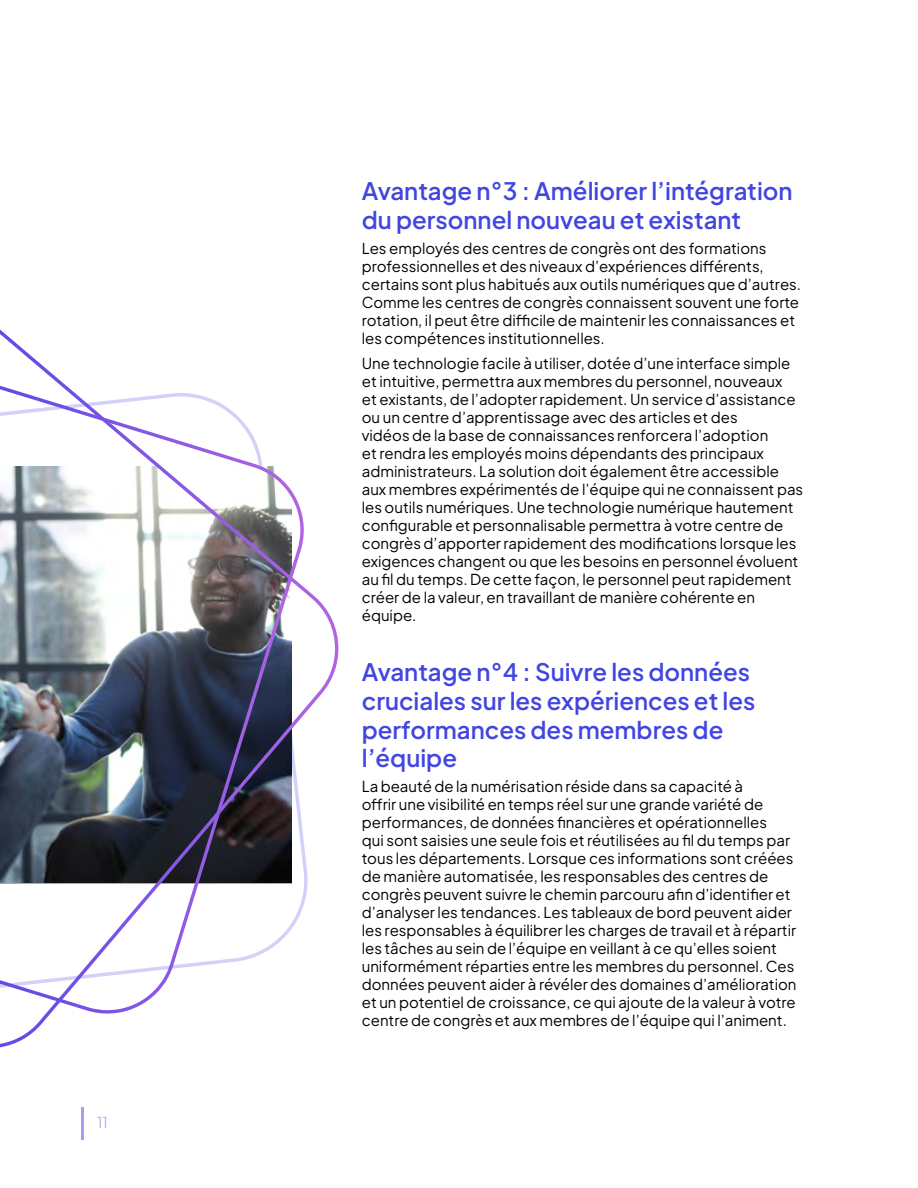
<style>
.page{position:relative;width:918px;height:1188px;background:#fff}
.page>*{position:absolute;margin:0;border:0;box-sizing:border-box;transform-origin:0 0}
.t1{font:600 24px/28.8px "Plus Jakarta Sans";color:#4146e0}
.t2{font:15px/18px "Plus Jakarta Sans";color:#000}
.t3{font:300 15px "Plus Jakarta Sans";color:#a0a2ef}
</style>
<div class="page">
<hr style="left:81px;top:1107px;width:2px;height:32px;background:#a0a2ef">
<img style="left:0;top:330px;width:338px;height:717px">
<p class="t3" style="left:97px;top:1110px;width:12px">11</p>
<h1 class="t1" style="left:362px;top:175px;width:432px">Avantage n°3 : Améliorer l’intégration du personnel nouveau et existant</h1>
<p class="t2" style="left:362px;top:238px;width:441px">Les employés des centres de congrès ont des formations professionnelles et des niveaux d’expériences différents, certains sont plus habitués aux outils numériques que d’autres.<br>Comme les centres de congrès connaissent souvent une forte rotation, il peut être difficile de maintenir les connaissances et les compétences institutionnelles.</p>
<p class="t2" style="left:362px;top:353px;width:443px">Une technologie facile à utiliser, dotée d’une interface simple et intuitive, permettra aux membres du personnel, nouveaux<br>et existants, de l’adopter rapidement. Un service d’assistance ou un centre d’apprentissage avec des articles et des<br>vidéos de la base de connaissances renforcera l’adoption<br>et rendra les employés moins dépendants des principaux administrateurs. La solution doit également être accessible aux membres expérimentés de l’équipe qui ne connaissent pas les outils numériques. Une technologie numérique hautement configurable et personnalisable permettra à votre centre de congrès d’apporter rapidement des modifications lorsque les exigences changent ou que les besoins en personnel évoluent au fil du temps. De cette façon, le personnel peut rapidement créer de la valeur, en travaillant de manière cohérente en équipe.</p>
<h1 class="t1" style="left:362px;top:655px;width:395px">Avantage n°4 : Suivre les données cruciales sur les expériences et les performances des membres de l’équipe</h1>
<p class="t2" style="left:362px;top:776px;width:436px">La beauté de la numérisation réside dans sa capacité à<br>offrir une visibilité en temps réel sur une grande variété de performances, de données financières et opérationnelles<br>qui sont saisies une seule fois et réutilisées au fil du temps par tous les départements. Lorsque ces informations sont créées de manière automatisée, les responsables des centres de congrès peuvent suivre le chemin parcouru afin d’identifier et d’analyser les tendances. Les tableaux de bord peuvent aider les responsables à équilibrer les charges de travail et à répartir les tâches au sein de l’équipe en veillant à ce qu’elles soient uniformément réparties entre les membres du personnel. Ces données peuvent aider à révéler des domaines d’amélioration et un potentiel de croissance, ce qui ajoute de la valeur à votre centre de congrès et aux membres de l’équipe qui l’animent.</p>
</div>
